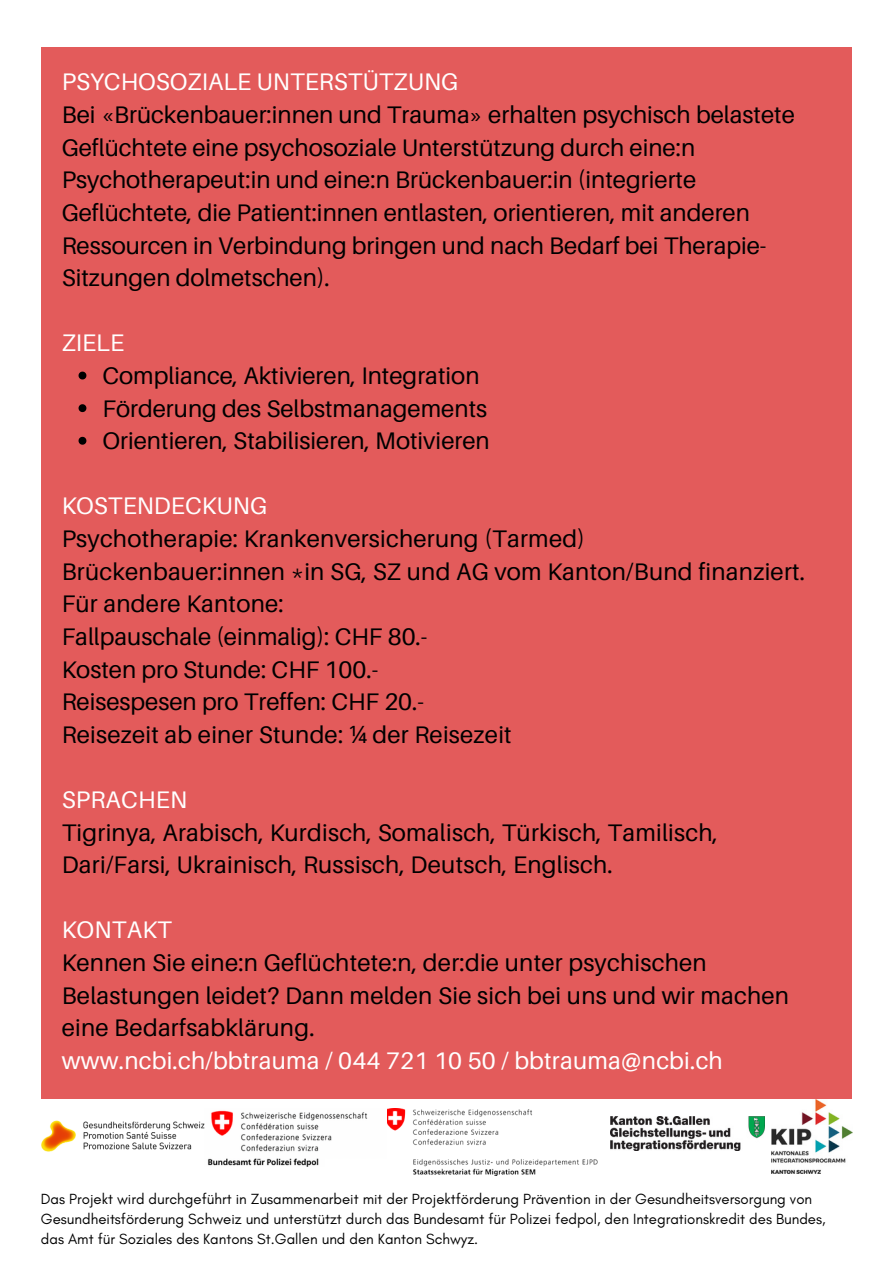
<style>
.page{position:relative;width:893px;height:1264px;background:#fff}
.page>*{position:absolute;margin:0;border:0;box-sizing:border-box;transform-origin:0 0}
.t1{font:24px/32.5px "Aileron";color:#000}
.t2{font:24px "Aileron";letter-spacing:.01em;color:#fff}
.t3{font:15px/20.2px "Glacial Indifference";color:#000}
.s1{font-family:"Noto Sans"}
</style>
<div class="page">
<div style="left:41px;top:47px;width:810px;height:1051px;background:#e35b5b"></div>
<img style="left:387px;top:1108px;width:210px;height:67px">
<img style="left:204px;top:1110px;width:164px;height:56px">
<img style="left:610px;top:1116px;width:154px;height:34px">
<img style="left:771px;top:1099px;width:80px;height:73px">
<svg style="left:78px;top:371px;width:8px;height:8px"></svg>
<svg style="left:78px;top:404px;width:8px;height:8px"></svg>
<svg style="left:78px;top:437px;width:8px;height:7px"></svg>
<img style="left:41px;top:1120px;width:163px;height:32px">
<p class="t2" style="left:62px;top:67px;width:398px">PSYCHOSOZIALE UNTERSTÜTZUNG</p>
<p class="t1" style="left:62px;top:98px;width:734px">Bei «Brückenbauer:innen und Trauma» erhalten psychisch belastete Geflüchtete eine psychosoziale Unterstützung durch eine:n Psychotherapeut:in und eine:n Brückenbauer:in (integrierte Geflüchtete, die Patient:innen entlasten, orientieren, mit anderen Ressourcen in Verbindung bringen und nach Bedarf bei Therapie-Sitzungen dolmetschen).</p>
<p class="t2" style="left:62px;top:328px;width:64px">ZIELE</p>
<p class="t1" style="left:102px;top:359px;width:378px">Compliance, Aktivieren, Integration</p>
<p class="t1" style="left:102px;top:391px;width:386px">Förderung des Selbstmanagements</p>
<p class="t1" style="left:102px;top:424px;width:389px">Orientieren, Stabilisieren, Motivieren</p>
<p class="t2" style="left:62px;top:491px;width:207px">KOSTENDECKUNG</p>
<p class="t1" style="left:62px;top:522px;width:524px">Psychotherapie: Krankenversicherung (Tarmed)</p>
<p class="t1" style="left:62px;top:554px;width:745px">Brückenbauer:innen *in SG, SZ und AG vom Kanton/Bund finanziert.</p>
<p class="t1" style="left:62px;top:587px;width:224px">Für andere Kantone:</p>
<p class="t1" style="left:62px;top:619px;width:367px">Fallpauschale (einmalig): CHF 80.-</p>
<p class="t1" style="left:62px;top:652px;width:318px">Kosten pro Stunde: CHF 100.-</p>
<p class="t1" style="left:62px;top:685px;width:364px">Reisespesen pro Treffen: CHF 20.-</p>
<p class="t1" style="left:62px;top:717px;width:451px">Reisezeit ab einer Stunde: <span class="s1">¼</span> der Reisezeit</p>
<p class="t2" style="left:62px;top:784px;width:127px">SPRACHEN</p>
<p class="t1" style="left:62px;top:815px;width:658px">Tigrinya, Arabisch, Kurdisch, Somalisch, Türkisch, Tamilisch,<br>Dari/Farsi, Ukrainisch, Russisch, Deutsch, Englisch.</p>
<p class="t2" style="left:62px;top:915px;width:112px">KONTAKT</p>
<p class="t1" style="left:62px;top:945px;width:729px">Kennen Sie eine:n Geflüchtete:n, der:die unter psychischen<br>Belastungen leidet? Dann melden Sie sich bei uns und wir machen eine Bedarfsabklärung.</p>
<p class="t2" style="left:62px;top:1045px;width:662px">www.ncbi.ch/bbtrauma / 044 721 10 50 / bbtrauma@ncbi.ch</p>
<p class="t3" style="left:41px;top:1188px;width:786px">Das Projekt wird durchgeführt in Zusammenarbeit mit der Projektförderung Prävention in der Gesundheitsversorgung von<br>Gesundheitsförderung Schweiz und unterstützt durch das Bundesamt für Polizei fedpol, den Integrationskredit des Bundes, das Amt für Soziales des Kantons St.Gallen und den Kanton Schwyz.</p>
</div>
